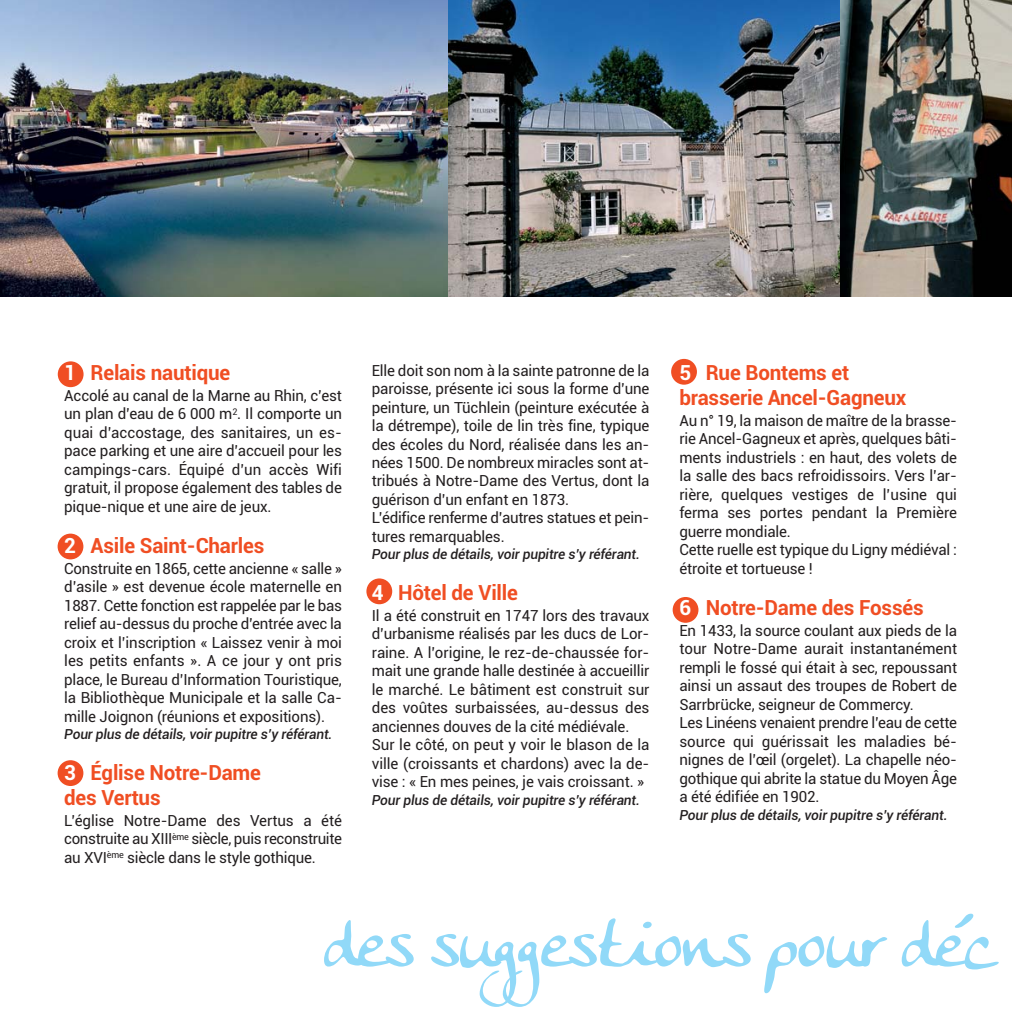
<style>
.page{position:relative;width:1012px;height:1012px;background:#fff}
.page>*{position:absolute;margin:0;border:0;box-sizing:border-box;transform-origin:0 0}
.t1{font:67.55px "Anke Calligraphic FG";color:#91d9f8}
.t2{font:700 21px/25.2px "Roboto";letter-spacing:-.01em;color:#f04e23}
.t3{font:15.4px/18.6px "Roboto";letter-spacing:-.01em;color:#231f20}
.t4{font:italic 500 14px "Roboto";letter-spacing:-.01em;color:#231f20}
.s1{color:#fff}
</style>
<div class="page">
<div style="left:671px;top:359px;width:26px;height:26px;background:#f04e23;border-radius:50%"></div>
<div style="left:58px;top:760px;width:25px;height:26px;background:#f04e23;border-radius:50%"></div>
<div style="left:58px;top:534px;width:25px;height:25px;background:#f04e23;border-radius:50%"></div>
<div style="left:58px;top:361px;width:26px;height:26px;background:#f04e23;border-radius:50%"></div>
<div style="left:366px;top:578px;width:26px;height:26px;background:#f04e23;border-radius:50%"></div>
<div style="left:673px;top:597px;width:25px;height:26px;background:#f04e23;border-radius:50%"></div>
<img style="left:0;top:0;width:449px;height:297px">
<img style="left:449px;top:0;width:392px;height:297px">
<img style="left:841px;top:0;width:171px;height:297px">
<h2 class="t2" style="left:64px;top:361px;width:168px"><span class="s1">1</span> Relais nautique</h2>
<p class="t3" style="left:64px;top:387px;width:279px;text-align:justify">Accolé au canal de la Marne au Rhin, c’est un plan d’eau de 6 000 m<sup>2</sup>. Il comporte un quai d’accostage, des sanitaires, un es&shy;pace parking et une aire d’accueil pour les campings-cars. Équipé d’un accès Wifi gratuit, il propose également des tables de pique-nique et une aire de jeux.</p>
<h2 class="t2" style="left:64px;top:534px;width:202px"><span class="s1">2</span> Asile Saint-Charles</h2>
<p class="t3" style="left:64px;top:560px;width:279px;text-align:justify">Construite en 1865, cette ancienne « salle » d’asile » est devenue école maternelle en 1887. Cette fonction est rappelée par le bas relief au-dessus du proche d’entrée avec la croix et l’inscription « Laissez venir à moi les petits enfants ». A ce jour y ont pris place, le Bureau d’Information Touristique, la Bibliothèque Municipale et la salle Ca&shy;mille Joignon (réunions et expositions).</p>
<p class="t4" style="left:64px;top:728px;width:270px">Pour plus de détails, voir pupitre s’y référant.</p>
<h2 class="t2" style="left:64px;top:761px;width:198px"><span class="s1">3</span> Église Notre-Dame des Vertus</h2>
<p class="t3" style="left:64px;top:812px;width:279px;text-align:justify">L’église Notre-Dame des Vertus a été construite au XIII<sup>ème</sup> siècle, puis reconstruite au XVI<sup>ème</sup> siècle dans le style gothique.</p>
<p class="t3" style="left:372px;top:362px;width:279px">Elle doit son nom à la sainte patronne de la paroisse, présente ici sous la forme d’une peinture, un Tüchlein (peinture exécutée à la détrempe), toile de lin très fine, typique des écoles du Nord, réalisée dans les an&shy;nées 1500. De nombreux miracles sont at&shy;tribués à Notre-Dame des Vertus, dont la guérison d’un enfant en 1873.<br>L’édifice renferme d’autres statues et pein&shy;tures remarquables.</p>
<p class="t4" style="left:372px;top:549px;width:270px">Pour plus de détails, voir pupitre s’y référant.</p>
<h2 class="t2" style="left:372px;top:581px;width:148px"><span class="s1">4</span> Hôtel de Ville</h2>
<p class="t3" style="left:372px;top:607px;width:279px">Il a été construit en 1747 lors des travaux d’urbanisme réalisés par les ducs de Lor&shy;raine. A l’origine, le rez-de-chaussée for&shy;mait une grande halle destinée à accueillir le marché. Le bâtiment est construit sur des voûtes surbaissées, au-dessus des anciennes douves de la cité médiévale.<br>Sur le côté, on peut y voir le blason de la ville (croissants et chardons) avec la de&shy;vise : « En mes peines, je vais croissant. »</p>
<p class="t4" style="left:372px;top:794px;width:270px">Pour plus de détails, voir pupitre s’y référant.</p>
<h2 class="t2" style="left:679px;top:361px;width:228px"><span class="s1">5</span> Rue Bontems et brasserie Ancel-Gagneux</h2>
<p class="t3" style="left:679px;top:412px;width:279px">Au n° 19, la maison de maître de la brasse&shy;rie Ancel-Gagneux et après, quelques bâti&shy;ments industriels : en haut, des volets de la salle des bacs refroidissoirs. Vers l’ar&shy;rière, quelques vestiges de l’usine qui ferma ses portes pendant la Première guerre mondiale.<br>Cette ruelle est typique du Ligny médiéval : étroite et tortueuse !</p>
<h2 class="t2" style="left:679px;top:597px;width:246px"><span class="s1">6</span> Notre-Dame des Fossés</h2>
<p class="t3" style="left:679px;top:622px;width:279px">En 1433, la source coulant aux pieds de la tour Notre-Dame aurait instantanément rempli le fossé qui était à sec, repoussant ainsi un assaut des troupes de Robert de Sarrbrücke, seigneur de Commercy.<br>Les Linéens venaient prendre l’eau de cette source qui guérissait les maladies bé&shy;nignes de l’œil (orgelet). La chapelle néo&shy;gothique qui abrite la statue du Moyen Âge a été édifiée en 1902.</p>
<p class="t4" style="left:679px;top:809px;width:270px">Pour plus de détails, voir pupitre s’y référant.</p>
<h1 class="t1" style="left:323px;top:904px;width:672px">des suggestions pour déc</h1>
</div>
